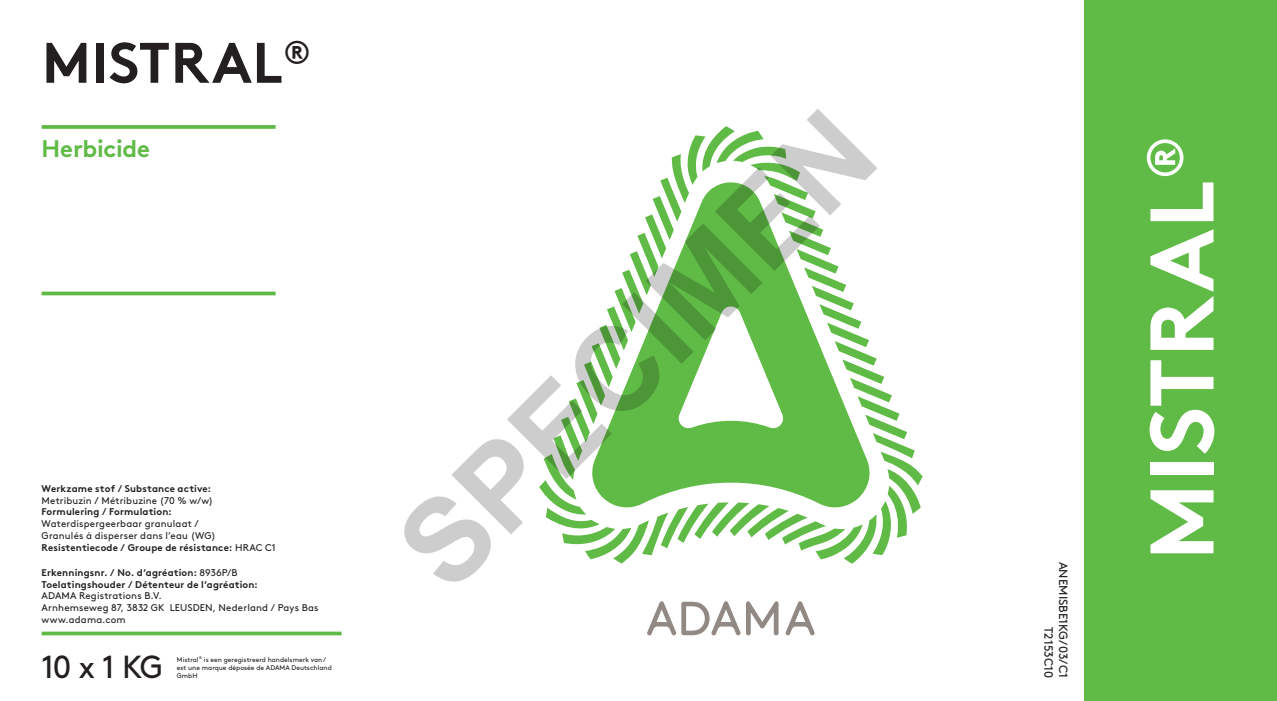
<style>
.page{position:relative;width:1277px;height:701px;background:#fff}
.page>*{position:absolute;margin:0;border:0;box-sizing:border-box;transform-origin:0 0}
.t1{font:700 117.6px "Arial";color:rgb(0 0 0/.2)}
.t2{font:700 90px "Brown Pro";letter-spacing:.01em;color:#fff}
.t3{font:700 57px "Brown Pro";letter-spacing:.01em;color:#231f20}
.t4{font:31.95px "Brown Pro";color:#231f20}
.t5{font:700 24px "Brown Pro";letter-spacing:-.01em;color:#60bb46}
.t6{font:12px "Brown Pro";color:#231f20}
.t7{font:700 9.75px "Brown Pro";letter-spacing:.015em;color:#231f20}
.t8{font:9.75px "Brown Pro";letter-spacing:.015em;color:#231f20}
.t9{font:6.75px/8.1px "Brown Pro";color:#231f20}
.s1{font-weight:400}
</style>
<div class="page">
<hr style="left:42px;top:632px;width:299px;height:3px;background:#60bb46">
<div style="left:1083px;top:0;width:193px;height:701px;background:#60bb46"></div>
<svg style="left:539px;top:126px;width:383px;height:438px"></svg>
<svg style="left:589px;top:176px;width:283px;height:335px;fill:#60bb46"></svg>
<svg style="left:647px;top:601px;width:93px;height:34px"></svg>
<svg style="left:785px;top:601px;width:29px;height:34px"></svg>
<svg style="left:746px;top:601px;width:32px;height:34px"></svg>
<hr style="left:42px;top:292px;width:233px;height:3px;background:#60bb46">
<svg style="left:42px;top:125px;width:233px;height:4px"></svg>
<p class="t3" style="left:42px;top:17px;width:271px">MISTRAL<sup>®</sup></p>
<p class="t5" style="left:42px;top:129px;width:110px">Herbicide</p>
<p class="t7" style="left:42px;top:481px;width:171px">Werkzame stof / Substance active:</p>
<p class="t8" style="left:42px;top:493px;width:173px">Metribuzin / Métribuzine (70 % w/w)</p>
<p class="t7" style="left:42px;top:504px;width:132px">Formulering / Formulation:</p>
<p class="t8" style="left:42px;top:516px;width:159px">Waterdispergeerbaar granulaat /</p>
<p class="t8" style="left:42px;top:528px;width:176px">Granulés à disperser dans l’eau (WG)</p>
<p class="t7" style="left:42px;top:539px;width:236px">Resistentiecode / Groupe de résistance: <span class="s1">HRAC C1</span></p>
<p class="t7" style="left:42px;top:564px;width:197px">Erkenningsnr. / No. d’agréation: <span class="s1">8936P/B</span></p>
<p class="t7" style="left:42px;top:576px;width:218px">Toelatingshouder / Détenteur de l’agréation:</p>
<p class="t8" style="left:42px;top:588px;width:122px">ADAMA Registrations B.V.</p>
<p class="t8" style="left:42px;top:600px;width:278px">Arnhemseweg 87, 3832 GK LEUSDEN, Nederland / Pays Bas</p>
<p class="t8" style="left:42px;top:612px;width:86px">www.adama.com</p>
<p class="t4" style="left:42px;top:642px;width:123px">10 x 1 KG</p>
<p class="t9" style="left:177px;top:655px;width:150px">Mistral<sup>®</sup> is een geregistreerd handelsmerk van /</p>
<p class="t9" style="left:177px;top:663px;width:156px">est une marque déposée de ADAMA Deutschland<br>GmbH</p>
<h1 class="t1" style="left:364px;top:511px;width:616px;rotate:-45deg">SPECIMEN</h1>
<p class="t6" style="left:1072px;top:562px;width:118px;rotate:90deg">ANEMISBE1KG/03/C1</p>
<p class="t6" style="left:1057px;top:627px;width:52px;rotate:90deg">T2153C10</p>
<p class="t2" style="left:1108px;top:560px;width:426px;rotate:-90deg">MISTRAL<sup>®</sup></p>
</div>
